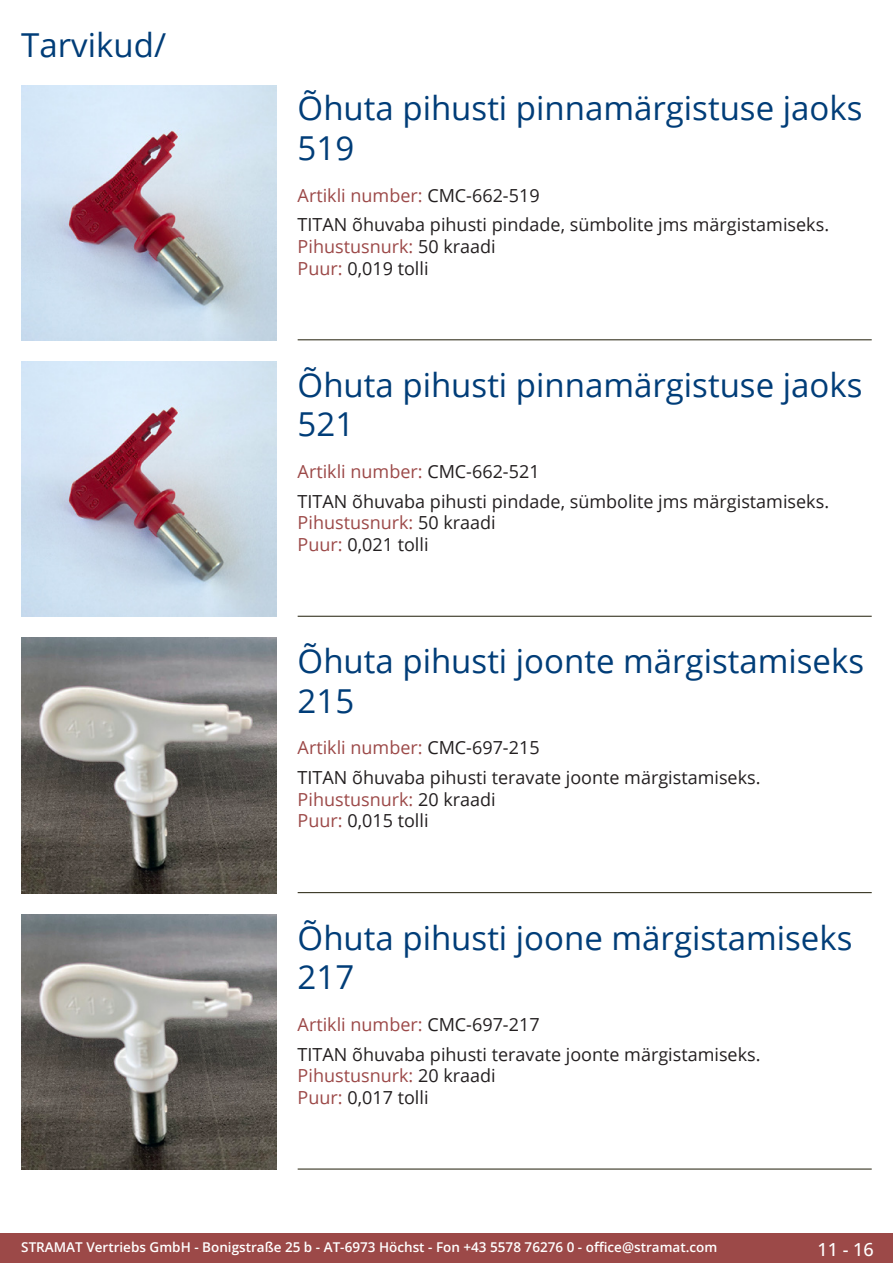
<style>
.page{position:relative;width:893px;height:1263px;background:#fff}
.page>*{position:absolute;margin:0;border:0;box-sizing:border-box;transform-origin:0 0}
.Produkttitel{font:33px/39.6px "Open Sans";color:#003d78}
.RastTitel{font:33px "Open Sans";color:#003d78}
.Beschreibung_Text{font:18px/21.6px "Open Sans";color:#231f20}
.TechDaten_Überschrif{font:18px "Open Sans";color:#9c4948}
.t1{font:500 18px "Open Sans";color:#fff}
.t2{font:600 13.5px "Open Sans";color:#fff}
.s1{color:#231f20}
.s2{color:#9c4948}
</style>
<div class="page">
<div style="left:0;top:1233px;width:893px;height:30px;background:#9c4948"></div>
<hr style="left:298px;top:340px;width:574px;height:1px;background:#201d08">
<hr style="left:298px;top:616px;width:574px;height:1px;background:#201d08">
<hr style="left:298px;top:892px;width:574px;height:1px;background:#201d08">
<hr style="left:298px;top:1169px;width:574px;height:1px;background:#201d08">
<img style="left:21px;top:85px;width:255px;height:255px">
<img style="left:21px;top:361px;width:255px;height:256px">
<img style="left:21px;top:638px;width:255px;height:255px">
<img style="left:21px;top:914px;width:255px;height:255px">
<p class="RastTitel" style="left:21px;top:22px;width:146px">Tarvikud/</p>
<p class="Produkttitel" style="left:298px;top:88px;width:566px">Õhuta pihusti pinnamärgistuse jaoks<br>519</p>
<p class="TechDaten_Überschrif" style="left:298px;top:183px;width:243px">Artikli number: <span class="s1">CMC-662-519</span></p>
<p class="Beschreibung_Text" style="left:298px;top:214px;width:533px">TITAN õhuvaba pihusti pindade, sümbolite jms märgistamiseks.<br><span class="s2">Pihustusnurk:</span> 50 kraadi<br><span class="s2">Puur:</span> 0,019 tolli</p>
<p class="Produkttitel" style="left:298px;top:364px;width:566px">Õhuta pihusti pinnamärgistuse jaoks<br>521</p>
<p class="TechDaten_Überschrif" style="left:298px;top:459px;width:243px">Artikli number: <span class="s1">CMC-662-521</span></p>
<p class="Beschreibung_Text" style="left:298px;top:490px;width:533px">TITAN õhuvaba pihusti pindade, sümbolite jms märgistamiseks.<br><span class="s2">Pihustusnurk:</span> 50 kraadi<br><span class="s2">Puur:</span> 0,021 tolli</p>
<p class="Produkttitel" style="left:298px;top:640px;width:568px">Õhuta pihusti joonte märgistamiseks<br>215</p>
<p class="TechDaten_Überschrif" style="left:298px;top:735px;width:243px">Artikli number: <span class="s1">CMC-697-215</span></p>
<p class="Beschreibung_Text" style="left:298px;top:766px;width:464px">TITAN õhuvaba pihusti teravate joonte märgistamiseks.<br><span class="s2">Pihustusnurk:</span> 20 kraadi<br><span class="s2">Puur:</span> 0,015 tolli</p>
<p class="Produkttitel" style="left:298px;top:917px;width:556px">Õhuta pihusti joone märgistamiseks<br>217</p>
<p class="TechDaten_Überschrif" style="left:298px;top:1012px;width:243px">Artikli number: <span class="s1">CMC-697-217</span></p>
<p class="Beschreibung_Text" style="left:298px;top:1043px;width:464px">TITAN õhuvaba pihusti teravate joonte märgistamiseks.<br><span class="s2">Pihustusnurk:</span> 20 kraadi<br><span class="s2">Puur:</span> 0,017 tolli</p>
<p class="t2" style="left:21px;top:1238px;width:698px">STRAMAT Vertriebs GmbH - Bonigstraße 25 b - AT-6973 Höchst - Fon +43 5578 76276 0 - office@stramat.com</p>
<p class="t1" style="left:817px;top:1237px;width:58px">11 - 16</p>
</div>
